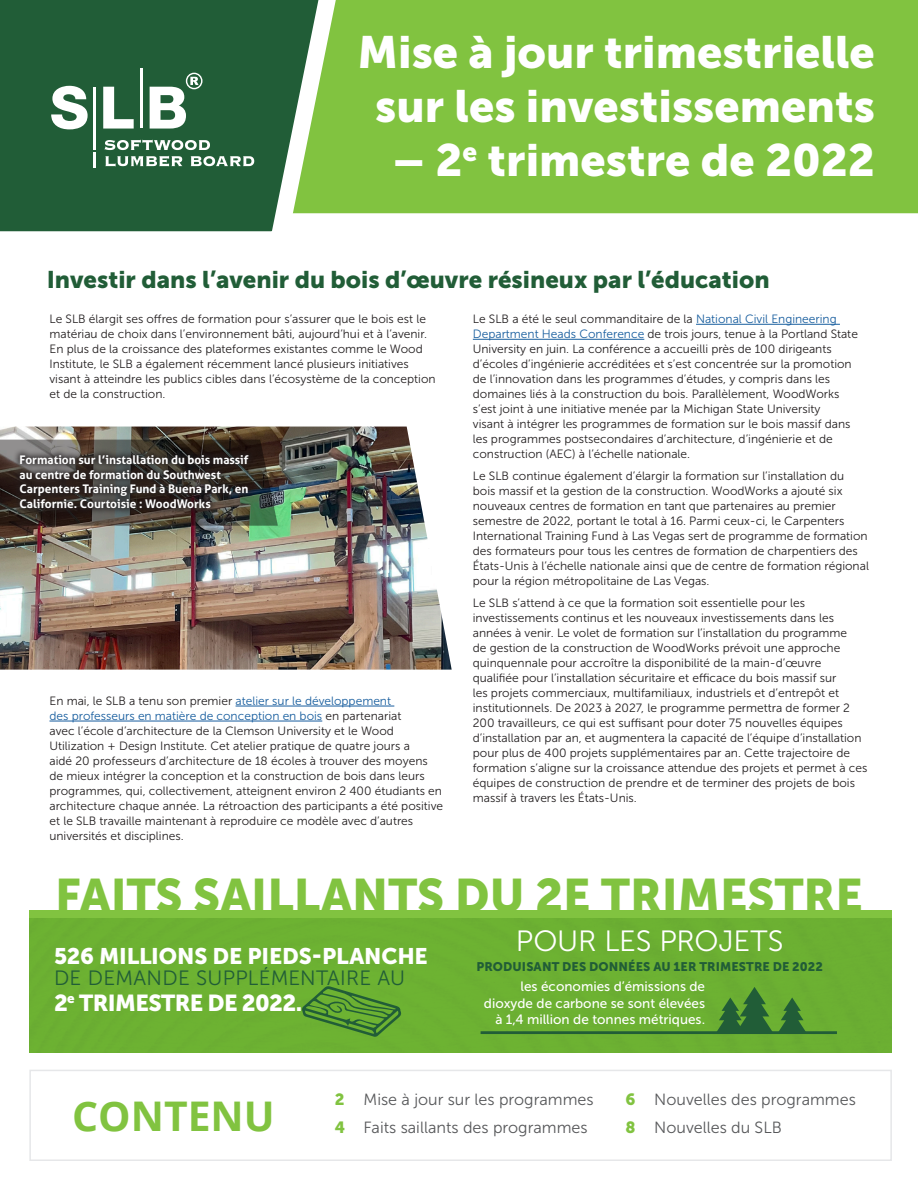
<style>
.page{position:relative;width:918px;height:1188px;background:#fff}
.page>*{position:absolute;margin:0;border:0;box-sizing:border-box;transform-origin:0 0}
.t1{font:46.8px "Museo Sans 900";color:#81c340}
.t2{font:45px/54px "Museo Sans 900";color:#fff;text-align:center}
.t3{font:700 40.95px "Open Sans";color:#81c340}
.t4{font:29.25px "Museo Sans 300";letter-spacing:-.005em;color:#fff}
.Section_Title{font:24px "Museo Sans 900";color:#215d37}
.t5{font:22.95px "Museo Sans 900";letter-spacing:-.025em;color:#fff}
.t6{font:22.5px "Museo Sans 900";letter-spacing:-.01em;color:#fff}
.t7{font:20.7px "Museo Sans 300";letter-spacing:.01em;color:#215d37}
.t8{font:16.2px "Museo Sans 300";color:#57585a}
.t9{font:13.5px/16.2px "Museo Sans 500";color:#fff;text-align:right}
.t10{font:12.45px "Museo Sans 900";letter-spacing:.01em;color:#215d37}
.Body{font:12px/15px "Museo Sans 300";color:#231f20}
.t11{font:700 11.85px/14.9px "Aller";color:#fff}
.s1{color:#175d9e}
.s2{font-family:"Museo Sans 900";color:#81c340}
</style>
<div class="page">
<div style="left:29px;top:910px;width:863px;height:143px;background:#6cb132"></div>
<div style="left:363px;top:0;width:555px;height:213px;background:#81c340"></div>
<svg style="left:0;top:0;width:363px;height:232px;background:#3e7647"></svg>
<hr style="left:236px;top:706px;width:158px;height:1px;background:#175d9e">
<hr style="left:49px;top:721px;width:273px;height:1px;background:#175d9e">
<hr style="left:696px;top:324px;width:144px;height:1px;background:#175d9e">
<hr style="left:473px;top:339px;width:171px;height:1px;background:#175d9e">
<svg style="left:51px;top:86px;width:37px;height:43px"></svg>
<svg style="left:103px;top:87px;width:31px;height:42px"></svg>
<hr style="left:93px;top:87px;width:3px;height:62px;background:#fff">
<hr style="left:93px;top:152px;width:3px;height:16px;background:#fff">
<hr style="left:140px;top:69px;width:3px;height:59px;background:#fff">
<svg style="left:104px;top:140px;width:106px;height:10px"></svg>
<svg style="left:105px;top:156px;width:77px;height:11px"></svg>
<svg style="left:191px;top:156px;width:63px;height:10px"></svg>
<svg style="left:150px;top:73px;width:53px;height:56px"></svg>
<svg style="left:302px;top:986px;width:100px;height:51px"></svg>
<hr style="left:481px;top:1031px;width:356px;height:3px;background:#215d37">
<svg style="left:716px;top:987px;width:91px;height:45px"></svg>
<div style="left:29px;top:1070px;width:863px;height:91px;border:2px solid #e6e7e9"></div>
<img style="left:0;top:427px;width:452px;height:243px">
<img style="left:0;top:440px;width:278px;height:86px">
<div style="left:13px;top:448px;width:242px;height:67px;background:#231f20;opacity:.75"></div>
<p class="t2" style="left:358px;top:25px;width:519px">Mise à jour trimestrielle sur les investissements</p>
<p class="t2" style="left:392px;top:133px;width:484px">– 2<sup>e</sup> trimestre de 2022</p>
<p class="Section_Title" style="left:47px;top:266px;width:724px">Investir dans l’avenir du bois d’œuvre résineux par l’éducation</p>
<p class="Body" style="left:49px;top:312px;width:388px">Le SLB élargit ses offres de formation pour s’assurer que le bois est le matériau de choix dans l’environnement bâti, aujourd’hui et à l’avenir.<br>En plus de la croissance des plateformes existantes comme le Wood Institute, le SLB a également récemment lancé plusieurs initiatives visant à atteindre les publics cibles dans l’écosystème de la conception et de la construction.</p>
<p class="t11" style="left:20px;top:452px;width:231px">Formation sur l’installation du bois massif au centre de formation du Southwest Carpenters Training Fund à Buena Park, en Californie. Courtoisie : WoodWorks</p>
<p class="Body" style="left:49px;top:693px;width:395px">En mai, le SLB a tenu son premier <span class="s1">atelier sur le développement<br>des professeurs en matière de conception en bois</span> en partenariat<br>avec l’école d’architecture de la Clemson University et le Wood Utilization + Design Institute. Cet atelier pratique de quatre jours a<br>aidé 20 professeurs d’architecture de 18 écoles à trouver des moyens de mieux intégrer la conception et la construction de bois dans leurs programmes, qui, collectivement, atteignent environ 2 400 étudiants en architecture chaque année. La rétroaction des participants a été positive et le SLB travaille maintenant à reproduire ce modèle avec d’autres universités et disciplines.</p>
<p class="Body" style="left:473px;top:312px;width:387px">Le SLB a été le seul commanditaire de la <span class="s1">National Civil Engineering Department Heads Conference</span> de trois jours, tenue à la Portland State University en juin. La conférence a accueilli près de 100 dirigeants d’écoles d’ingénierie accréditées et s’est concentrée sur la promotion de l’innovation dans les programmes d’études, y compris dans les domaines liés à la construction du bois. Parallèlement, WoodWorks s’est joint à une initiative menée par la Michigan State University<br>visant à intégrer les programmes de formation sur le bois massif dans les programmes postsecondaires d’architecture, d’ingénierie et de construction (AEC) à l’échelle nationale.</p>
<p class="Body" style="left:473px;top:468px;width:398px">Le SLB continue également d’élargir la formation sur l’installation du bois massif et la gestion de la construction. WoodWorks a ajouté six nouveaux centres de formation en tant que partenaires au premier semestre de 2022, portant le total à 16. Parmi ceux-ci, le Carpenters International Training Fund à Las Vegas sert de programme de formation des formateurs pour tous les centres de formation de charpentiers des États-Unis à l’échelle nationale ainsi que de centre de formation régional pour la région métropolitaine de Las Vegas.</p>
<p class="Body" style="left:473px;top:595px;width:396px">Le SLB s’attend à ce que la formation soit essentielle pour les investissements continus et les nouveaux investissements dans les années à venir. Le volet de formation sur l’installation du programme<br>de gestion de la construction de WoodWorks prévoit une approche quinquennale pour accroître la disponibilité de la main-d’œuvre qualifiée pour l’installation sécuritaire et efficace du bois massif sur<br>les projets commerciaux, multifamiliaux, industriels et d’entrepôt et institutionnels. De 2023 à 2027, le programme permettra de former 2<br>200 travailleurs, ce qui est suffisant pour doter 75 nouvelles équipes d’installation par an, et augmentera la capacité de l’équipe d’installation pour plus de 400 projets supplémentaires par an. Cette trajectoire de formation s’aligne sur la croissance attendue des projets et permet à ces équipes de construction de prendre et de terminer des projets de bois massif à travers les États-Unis.</p>
<p class="t1" style="left:55px;top:869px;width:809px">FAITS SAILLANTS DU 2E TRIMESTRE</p>
<p class="t6" style="left:54px;top:944px;width:375px">526 MILLIONS DE PIEDS-PLANCHE</p>
<p class="t7" style="left:54px;top:966px;width:353px">DE DEMANDE SUPPLÉMENTAIRE AU</p>
<p class="t5" style="left:54px;top:990px;width:250px">2<sup>e</sup> TRIMESTRE DE 2022.</p>
<p class="t4" style="left:516px;top:926px;width:269px">POUR LES PROJETS</p>
<p class="t10" style="left:476px;top:959px;width:348px">PRODUISANT DES DONNÉES AU 1ER TRIMESTRE DE 2022</p>
<p class="t9" style="left:484px;top:979px;width:223px">les économies d’émissions de dioxyde de carbone se sont élevées à 1,4 million de tonnes métriques.</p>
<p class="t3" style="left:72px;top:1087px;width:204px">CONTENU</p>
<p class="t8" style="left:335px;top:1091px;width:260px"><span class="s2">2</span> Mise à jour sur les programmes</p>
<p class="t8" style="left:335px;top:1119px;width:254px"><span class="s2">4</span> Faits saillants des programmes</p>
<p class="t8" style="left:625px;top:1091px;width:232px"><span class="s2">6</span> Nouvelles des programmes</p>
<p class="t8" style="left:625px;top:1119px;width:158px"><span class="s2">8</span> Nouvelles du SLB</p>
</div>
